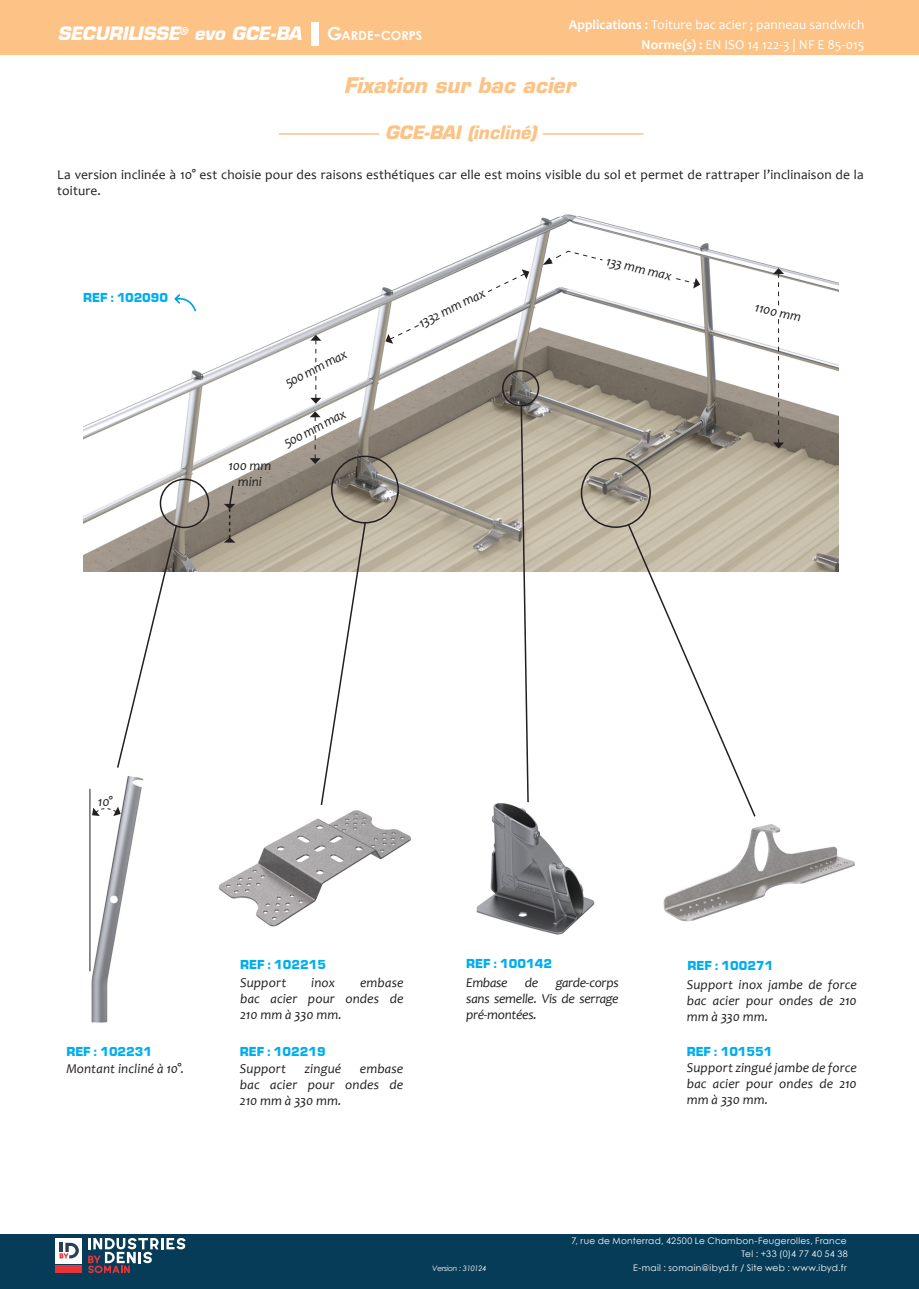
<style>
.page{position:relative;width:919px;height:1289px;background:#fff}
.page>*{position:absolute;margin:0;border:0;box-sizing:border-box;transform-origin:0 0}
.t1{font:italic 700 21px "Eurostile LT Std";color:#fcc286}
.t2{font:italic 700 18px "Eurostile LT Std";letter-spacing:-.01em;color:#fff}
.t3{font:italic 700 18px "Eurostile LT Std";color:#fcc286}
.t4{font:italic 13.5px/16.2px "Candara";letter-spacing:.01em;color:#231f20;text-align:justify}
.t5{font:13.5px/16.2px "Candara";letter-spacing:.01em;color:#231f20}
.t6{font:13.5px "Candara";letter-spacing:.01em;color:#fff}
.t7{font:900 13.5px "Eurostile Becker";color:#00aeef}
.t8{font:700 12.6px "Century Gothic";color:#fff}
.t9{font:9px/13.8px "Century Gothic";letter-spacing:.03em;color:#fff;text-align:right}
.t10{font:italic 7.5px "Century Gothic";letter-spacing:-.025em;color:#fff}
.s1{font-size:18px}
.s2{font-weight:700}
</style>
<div class="page">
<div style="left:0;top:0;width:918px;height:55px;background:#fcc286"></div>
<div style="left:311px;top:22px;width:7px;height:23px;background:#fff"></div>
<div style="left:0;top:1233px;width:918px;height:55px;background:#073c59"></div>
<div style="left:55px;top:1237px;width:27px;height:26px;background:#fff"></div>
<svg style="left:60px;top:1242px;width:19px;height:16px"></svg>
<svg style="left:88px;top:1238px;width:98px;height:34px"></svg>
<div style="left:55px;top:1265px;width:27px;height:8px;background:#e73439"></div>
<hr style="left:279px;top:133px;width:100px;height:2px;background:#fcc286">
<hr style="left:542px;top:133px;width:101px;height:2px;background:#fcc286">
<img style="left:83px;top:214px;width:755px;height:357px">
<div style="left:160px;top:478px;width:49px;height:50px;border:2px solid #231f20;border-radius:50%"></div>
<div style="left:331px;top:455px;width:68px;height:68px;border:2px solid #231f20;border-radius:50%"></div>
<div style="left:502px;top:370px;width:37px;height:36px;border:2px solid #231f20;border-radius:50%"></div>
<div style="left:580px;top:458px;width:70px;height:70px;border:2px solid #231f20;border-radius:50%"></div>
<svg style="left:116px;top:523px;width:62px;height:245px"></svg>
<svg style="left:319px;top:521px;width:48px;height:284px"></svg>
<svg style="left:519px;top:405px;width:10px;height:396px"></svg>
<svg style="left:626px;top:523px;width:130px;height:294px"></svg>
<img style="left:89px;top:776px;width:55px;height:247px">
<svg style="left:92px;top:806px;width:29px;height:10px"></svg>
<hr style="left:90px;top:788px;width:1px;height:183px;background:#231f20">
<img style="left:218px;top:810px;width:193px;height:117px">
<img style="left:663px;top:824px;width:191px;height:98px">
<img style="left:476px;top:801px;width:152px;height:134px">
<svg style="left:748px;top:268px;width:59px;height:180px"></svg>
<svg style="left:224px;top:484px;width:11px;height:58px"></svg>
<svg style="left:279px;top:335px;width:72px;height:129px"></svg>
<svg style="left:542px;top:250px;width:158px;height:38px"></svg>
<svg style="left:385px;top:269px;width:144px;height:75px"></svg>
<svg style="left:174px;top:292px;width:24px;height:24px"></svg>
<h2 class="t2" style="left:57px;top:23px;width:245px">SECURILISSE<sup>®</sup> evo GCE-BA</h2>
<p class="t8" style="left:327px;top:26px;width:97px"><span class="s1">G</span>ARDE<span class="s1">-</span>CORPS</p>
<p class="t6" style="left:568px;top:16px;width:297px"><span class="s2">Applications :</span> Toiture bac acier ; panneau sandwich</p>
<p class="t6" style="left:641px;top:36px;width:224px"><span class="s2">Norme(s) :</span> EN ISO 14 122-3 | NF E 85-015</p>
<p class="t1" style="left:344px;top:72px;width:233px">Fixation sur bac acier</p>
<p class="t3" style="left:385px;top:121px;width:153px">GCE-BAI (incliné)</p>
<p class="t5" style="left:57px;top:166px;width:807px">La version inclinée à 10° est choisie pour des raisons esthétiques car elle est moins visible du sol et permet de rattraper l’inclinaison de la toiture.</p>
<p class="t7" style="left:83px;top:290px;width:86px">REF : 102090</p>
<p class="t4" style="left:228px;top:457px;width:44px">100 mm</p>
<p class="t4" style="left:238px;top:473px;width:26px">mini</p>
<p class="t4" style="left:282px;top:376px;width:69px;rotate:-27deg">500 mm max</p>
<p class="t4" style="left:281px;top:436px;width:69px;rotate:-27deg">500 mm max</p>
<p class="t4" style="left:416px;top:316px;width:74px;rotate:-26deg">1332 mm max</p>
<p class="t4" style="left:608px;top:253px;width:68px;rotate:13deg">133 mm max</p>
<p class="t4" style="left:757px;top:299px;width:49px;rotate:13deg">1100 mm</p>
<p class="t4" style="left:98px;top:793px;width:17px">10°</p>
<p class="t7" style="left:66px;top:1043px;width:87px">REF : 102231</p>
<p class="t4" style="left:66px;top:1060px;width:119px">Montant incliné à 10°.</p>
<p class="t7" style="left:240px;top:957px;width:87px">REF : 102215</p>
<p class="t7" style="left:466px;top:956px;width:87px">REF : 100142</p>
<p class="t7" style="left:687px;top:958px;width:87px">REF : 100271</p>
<p class="t4" style="left:240px;top:974px;width:165px;text-indent:120px">embase bac acier pour ondes de 210 mm à 330 mm.</p>
<p class="t4" style="left:240px;top:974px;width:48px">Support</p>
<p class="t4" style="left:311px;top:974px;width:26px">inox</p>
<p class="t4" style="left:466px;top:974px;width:43px">Embase</p>
<p class="t4" style="left:525px;top:974px;width:15px">de</p>
<p class="t4" style="left:466px;top:974px;width:154px;text-indent:89px">garde-corps sans semelle. Vis de serrage pré-montées.</p>
<p class="t4" style="left:686px;top:976px;width:171px">Support inox jambe de force bac acier pour ondes de 210 mm à 330 mm.</p>
<p class="t7" style="left:240px;top:1043px;width:87px">REF : 102219</p>
<p class="t7" style="left:686px;top:1043px;width:87px">REF : 101551</p>
<p class="t4" style="left:240px;top:1060px;width:165px;text-indent:120px">embase bac acier pour ondes de 210 mm à 330 mm.</p>
<p class="t4" style="left:240px;top:1060px;width:48px">Support</p>
<p class="t4" style="left:304px;top:1060px;width:38px">zingué</p>
<p class="t4" style="left:686px;top:1059px;width:171px">Support zingué jambe de force bac acier pour ondes de 210 mm à 330 mm.</p>
<p class="t9" style="left:571px;top:1233px;width:278px">7, rue de Monterrad, 42500 Le Chambon-Feugerolles, France<br>Tel : +33 (0)4 77 40 54 38</p>
<p class="t10" style="left:432px;top:1263px;width:56px">Version : 310124</p>
<p class="t9" style="left:633px;top:1260px;width:215px">E-mail : somain@ibyd.fr / Site web : www.ibyd.fr</p>
</div>
